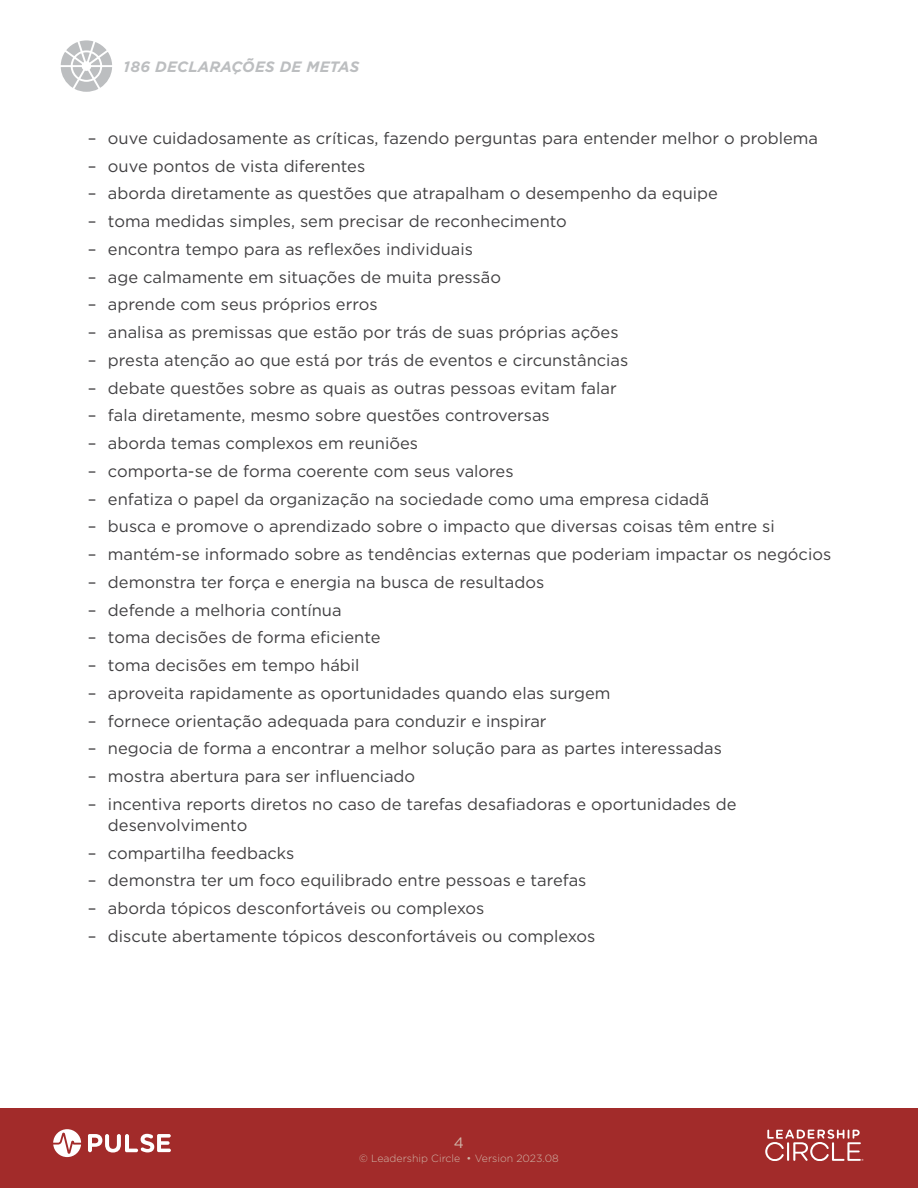
<style>
.page{position:relative;width:918px;height:1188px;background:#fff}
.page>*{position:absolute;margin:0;border:0;box-sizing:border-box;transform-origin:0 0}
.t1{font:16.5px/21px "Gotham";color:#414042}
.t2{font:italic 700 15px "Gotham";letter-spacing:.015em;color:#bcbec0}
.t3{font:15px "Gotham";color:#d0b5a8}
.t4{font:300 10.5px "Gotham";color:#d0b5a8}
</style>
<div class="page">
<svg style="left:61px;top:40px;width:51px;height:52px"></svg>
<div style="left:0;top:1108px;width:918px;height:80px;background:#a22b2a"></div>
<svg style="left:765px;top:1129px;width:98px;height:32px"></svg>
<svg style="left:88px;top:1134px;width:83px;height:19px"></svg>
<svg style="left:53px;top:1129px;width:28px;height:28px"></svg>
<p class="t2" style="left:124px;top:57px;width:237px">186 DECLARAÇÕES DE METAS</p>
<p class="t1" style="left:88px;top:127px;width:732px">– ouve cuidadosamente as críticas, fazendo perguntas para entender melhor o problema</p>
<p class="t1" style="left:88px;top:155px;width:279px">– ouve pontos de vista diferentes</p>
<p class="t1" style="left:88px;top:183px;width:632px">– aborda diretamente as questões que atrapalham o desempenho da equipe</p>
<p class="t1" style="left:88px;top:210px;width:481px">– toma medidas simples, sem precisar de reconhecimento</p>
<p class="t1" style="left:88px;top:238px;width:387px">– encontra tempo para as reflexões individuais</p>
<p class="t1" style="left:88px;top:266px;width:415px">– age calmamente em situações de muita pressão</p>
<p class="t1" style="left:88px;top:294px;width:291px">– aprende com seus próprios erros</p>
<p class="t1" style="left:88px;top:321px;width:532px">– analisa as premissas que estão por trás de suas próprias ações</p>
<p class="t1" style="left:88px;top:349px;width:542px">– presta atenção ao que está por trás de eventos e circunstâncias</p>
<p class="t1" style="left:88px;top:377px;width:530px">– debate questões sobre as quais as outras pessoas evitam falar</p>
<p class="t1" style="left:88px;top:405px;width:464px">– fala diretamente, mesmo sobre questões controversas</p>
<p class="t1" style="left:88px;top:432px;width:332px">– aborda temas complexos em reuniões</p>
<p class="t1" style="left:88px;top:460px;width:427px">– comporta-se de forma coerente com seus valores</p>
<p class="t1" style="left:88px;top:488px;width:623px">– enfatiza o papel da organização na sociedade como uma empresa cidadã</p>
<p class="t1" style="left:88px;top:516px;width:689px">– busca e promove o aprendizado sobre o impacto que diversas coisas têm entre si</p>
<p class="t1" style="left:88px;top:543px;width:745px">– mantém-se informado sobre as tendências externas que poderiam impactar os negócios</p>
<p class="t1" style="left:88px;top:571px;width:458px">– demonstra ter força e energia na busca de resultados</p>
<p class="t1" style="left:88px;top:599px;width:255px">– defende a melhoria contínua</p>
<p class="t1" style="left:88px;top:627px;width:294px">– toma decisões de forma eficiente</p>
<p class="t1" style="left:88px;top:654px;width:273px">– toma decisões em tempo hábil</p>
<p class="t1" style="left:88px;top:682px;width:524px">– aproveita rapidamente as oportunidades quando elas surgem</p>
<p class="t1" style="left:88px;top:710px;width:460px">– fornece orientação adequada para conduzir e inspirar</p>
<p class="t1" style="left:88px;top:738px;width:636px">– negocia de forma a encontrar a melhor solução para as partes interessadas</p>
<p class="t1" style="left:88px;top:765px;width:329px">– mostra abertura para ser influenciado</p>
<p class="t1" style="left:108px;top:793px;width:630px;text-indent:-20px">– incentiva reports diretos no caso de tarefas desafiadoras e oportunidades de desenvolvimento</p>
<p class="t1" style="left:88px;top:842px;width:208px">– compartilha feedbacks</p>
<p class="t1" style="left:88px;top:870px;width:500px">– demonstra ter um foco equilibrado entre pessoas e tarefas</p>
<p class="t1" style="left:88px;top:897px;width:398px">– aborda tópicos desconfortáveis ou complexos</p>
<p class="t1" style="left:88px;top:925px;width:509px">– discute abertamente tópicos desconfortáveis ou complexos</p>
<p class="t3" style="left:454px;top:1133px;width:12px">4</p>
<p class="t4" style="left:359px;top:1152px;width:201px">© Leadership Circle • Version 2023.08</p>
</div>
